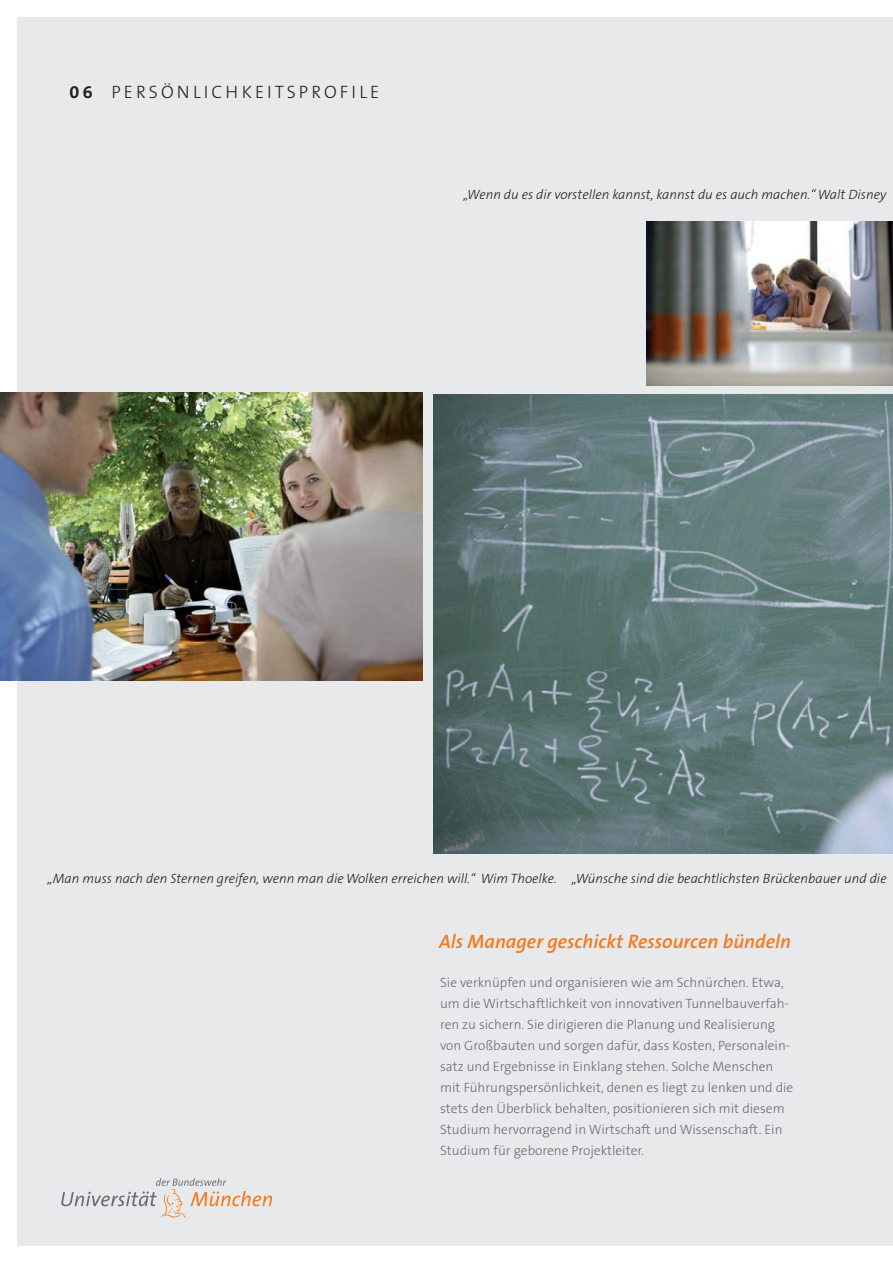
<style>
.page{position:relative;width:893px;height:1263px;background:#fff}
.page>*{position:absolute;margin:0;border:0;box-sizing:border-box;transform-origin:0 0}
.t1{font:italic 600 19.5px "The Sans B6";color:#f47920}
.t2{font:300 18px "The Sans B3";letter-spacing:.17em;color:#231f20}
.t3{font:300 13.5px/21px "The Sans B3";color:#6b6c72}
.t4{font:italic 300 13.5px "The Sans B3";color:#231f20}
.s1{font-family:"The Sans B7";font-weight:700}
</style>
<div class="page">
<div style="left:17px;top:17px;width:876px;height:1229px;background:#e8e9eb"></div>
<svg style="left:61px;top:1178px;width:211px;height:40px"></svg>
<img style="left:434px;top:394px;width:459px;height:460px">
<img style="left:646px;top:221px;width:247px;height:164px">
<img style="left:0;top:392px;width:422px;height:288px">
<h2 class="t2" style="left:69px;top:84px;width:311px"><span class="s1">06</span> PERSÖNLICHKEITSPROFILE</h2>
<p class="t4" style="left:463px;top:189px;width:424px">„Wenn du es dir vorstellen kannst, kannst du es auch machen.“ Walt Disney</p>
<p class="t4" style="left:48px;top:872px;width:840px">„Man muss nach den Sternen greifen, wenn man die Wolken erreichen will.“ Wim Thoelke. „Wünsche sind die beachtlichsten Brückenbauer und die</p>
<h1 class="t1" style="left:439px;top:933px;width:353px">Als Manager geschickt Ressourcen bündeln</h1>
<p class="t3" style="left:440px;top:973px;width:355px">Sie verknüpfen und organisieren wie am Schnürchen. Etwa, um die Wirtschaftlichkeit von innovativen Tunnelbauverfah&shy;ren zu sichern. Sie dirigieren die Planung und Realisierung von Großbauten und sorgen dafür, dass Kosten, Personalein&shy;satz und Ergebnisse in Einklang stehen. Solche Menschen mit Führungspersönlichkeit, denen es liegt zu lenken und die stets den Überblick behalten, positionieren sich mit diesem Studium hervorragend in Wirtschaft und Wissenschaft. Ein Studium für geborene Projektleiter.</p>
</div>
